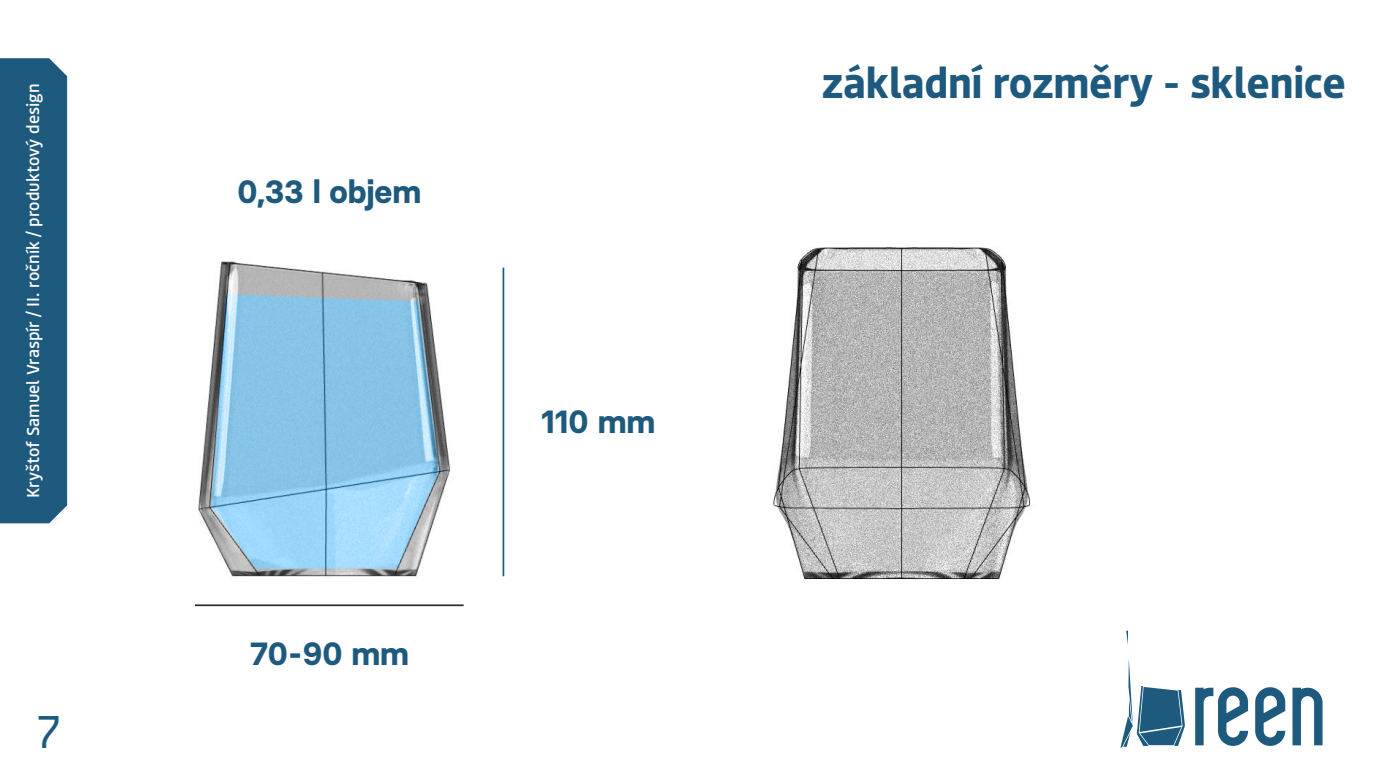
<style>
.page{position:relative;width:1383px;height:778px;background:#fff}
.page>*{position:absolute;margin:0;border:0;box-sizing:border-box;transform-origin:0 0}
.t1{font:118.8px "DELVONDEMO";color:#1d5a7e}
.t2{font:45.6px "Bould";color:#1d5a7e}
.t3{font:700 42px "Bould";color:#1d5a7e}
.t4{font:700 32.1px "Basier Square";color:#1d5a7e}
.t5{font:500 17.1px "Bould";color:#fefefe}
</style>
<div class="page">
<img style="left:199px;top:261px;width:261px;height:346px">
<hr style="left:195px;top:604px;width:268px;height:2px;background:#2b2a29">
<hr style="left:502px;top:268px;width:2px;height:308px;background:#1d5a7e">
<img style="left:773px;top:247px;width:258px;height:333px">
<div style="left:0;top:58px;width:67px;height:465px;background:#1d5a7e"></div>
<svg style="left:1120px;top:630px;width:65px;height:118px"></svg>
<svg style="left:211px;top:294px;width:228px;height:274px;fill:#88c4e8"></svg>
<p class="t5" style="left:23px;top:498px;width:416px;rotate:-90deg">Kryštof Samuel Vraspír / II. ročník / produktový design</p>
<h2 class="t2" style="left:36px;top:704px;width:27px">7</h2>
<h3 class="t4" style="left:237px;top:172px;width:185px">0,33 l objem</h3>
<h3 class="t4" style="left:250px;top:634px;width:160px">70-90 mm</h3>
<h3 class="t4" style="left:541px;top:403px;width:115px">110 mm</h3>
<h3 class="t3" style="left:822px;top:58px;width:525px">základní rozměry - sklenice</h3>
<h1 class="t1" style="left:1191px;top:656px;width:136px">reen</h1>
</div>
